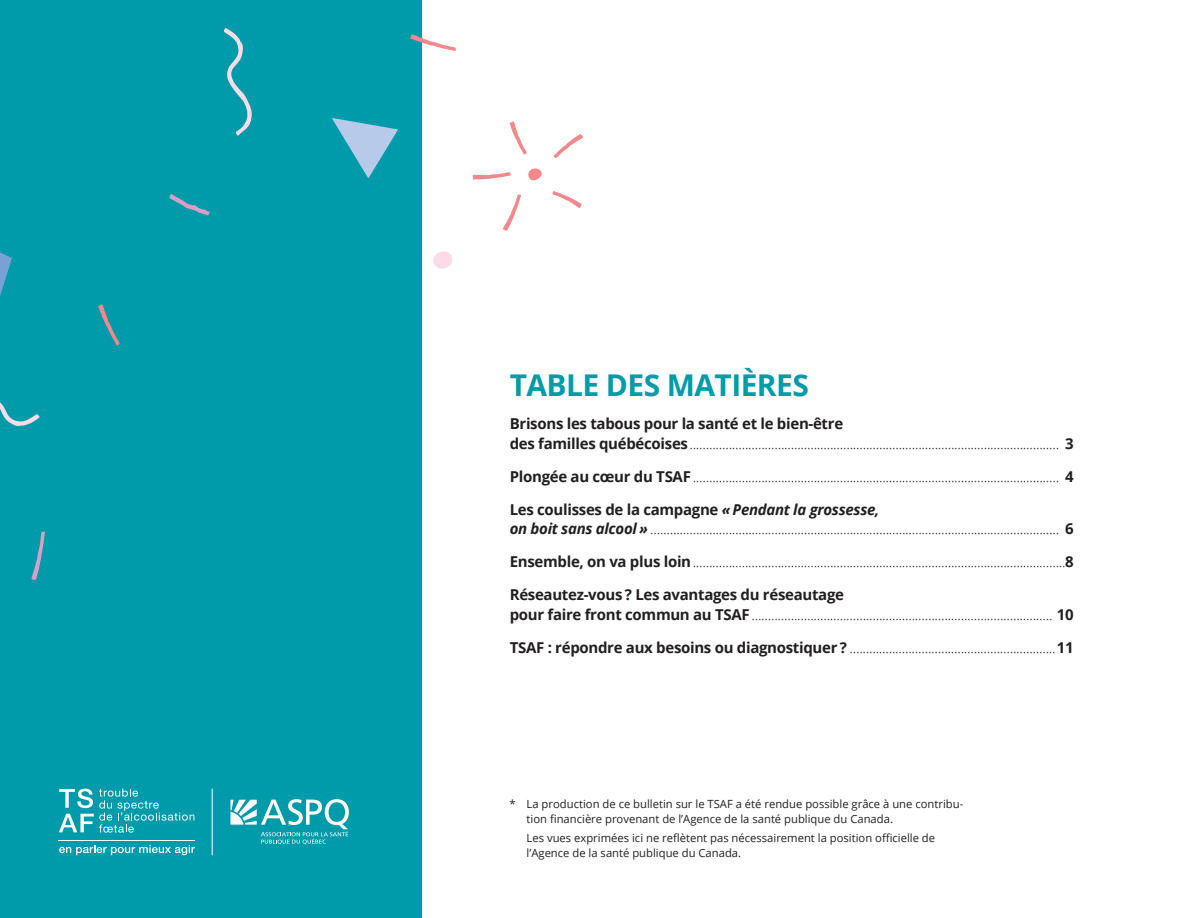
<style>
.page{position:relative;width:1188px;height:918px;background:#fff}
.page>*{position:absolute;margin:0;border:0;box-sizing:border-box;transform-origin:0 0}
.t1{font:700 30px "Open Sans";letter-spacing:-.02em;color:#009ca7}
.t2{font:300 15px/19.5px "Open Sans";color:#231f20}
.t3{font:11.25px/15px "Open Sans";color:#231f20}
.s1{font-weight:700}
.s2{font-weight:700;font-style:italic}
</style>
<div class="page">
<div style="left:0;top:0;width:421px;height:918px;background:#009baa"></div>
<svg style="left:59px;top:789px;width:135px;height:44px"></svg>
<svg style="left:59px;top:845px;width:136px;height:10px"></svg>
<hr style="left:59px;top:840px;width:136px;height:1px;background:#fff">
<svg style="left:230px;top:799px;width:119px;height:45px"></svg>
<hr style="left:212px;top:789px;width:1px;height:66px;background:#fff">
<svg style="left:332px;top:118px;width:66px;height:60px"></svg>
<svg style="left:0;top:252px;width:12px;height:44px"></svg>
<svg style="left:0;top:402px;width:40px;height:24px"></svg>
<svg style="left:224px;top:28px;width:28px;height:108px"></svg>
<svg style="left:433px;top:251px;width:20px;height:18px"></svg>
<svg style="left:98px;top:304px;width:22px;height:42px"></svg>
<svg style="left:31px;top:532px;width:14px;height:48px"></svg>
<svg style="left:169px;top:194px;width:41px;height:21px"></svg>
<svg style="left:411px;top:34px;width:45px;height:17px"></svg>
<svg style="left:503px;top:194px;width:18px;height:37px"></svg>
<svg style="left:473px;top:172px;width:38px;height:8px"></svg>
<svg style="left:509px;top:121px;width:18px;height:34px"></svg>
<svg style="left:553px;top:133px;width:30px;height:25px"></svg>
<svg style="left:552px;top:191px;width:30px;height:17px"></svg>
<svg style="left:528px;top:168px;width:14px;height:13px"></svg>
<h1 class="t1" style="left:510px;top:364px;width:301px">TABLE DES MATIÈRES</h1>
<p class="t2" style="left:510px;top:413px;width:566px"><span class="s1">Brisons les tabous pour la santé et le bien-être<br>des familles québécoises</span>................................................................................................................. <span class="s1">3</span></p>
<p class="t2" style="left:510px;top:466px;width:565px"><span class="s1">Plongée au cœur du TSAF</span>................................................................................................................ <span class="s1">4</span></p>
<p class="t2" style="left:510px;top:499px;width:566px"><span class="s1">Les coulisses de la campagne</span> <span class="s2">« Pendant la grossesse,<br>on boit sans alcool »</span> ............................................................................................................................. <span class="s1">6</span></p>
<p class="t2" style="left:510px;top:551px;width:565px"><span class="s1">Ensemble, on va plus loin</span>..................................................................................................................<span class="s1">8</span></p>
<p class="t2" style="left:510px;top:584px;width:566px"><span class="s1">Réseautez-vous ? Les avantages du réseautage<br>pour faire front commun au TSAF</span>............................................................................................ <span class="s1">10</span></p>
<p class="t2" style="left:510px;top:637px;width:566px"><span class="s1">TSAF : répondre aux besoins ou diagnostiquer ?</span> ...............................................................<span class="s1">11</span></p>
<p class="t3" style="left:527px;top:796px;width:438px;text-indent:-17px">* La production de ce bulletin sur le TSAF a été rendue possible grâce à une contribu&shy;tion financière provenant de l’Agence de la santé publique du Canada.</p>
<p class="t3" style="left:527px;top:830px;width:410px">Les vues exprimées ici ne reflètent pas nécessairement la position officielle de l’Agence de la santé publique du Canada.</p>
</div>
